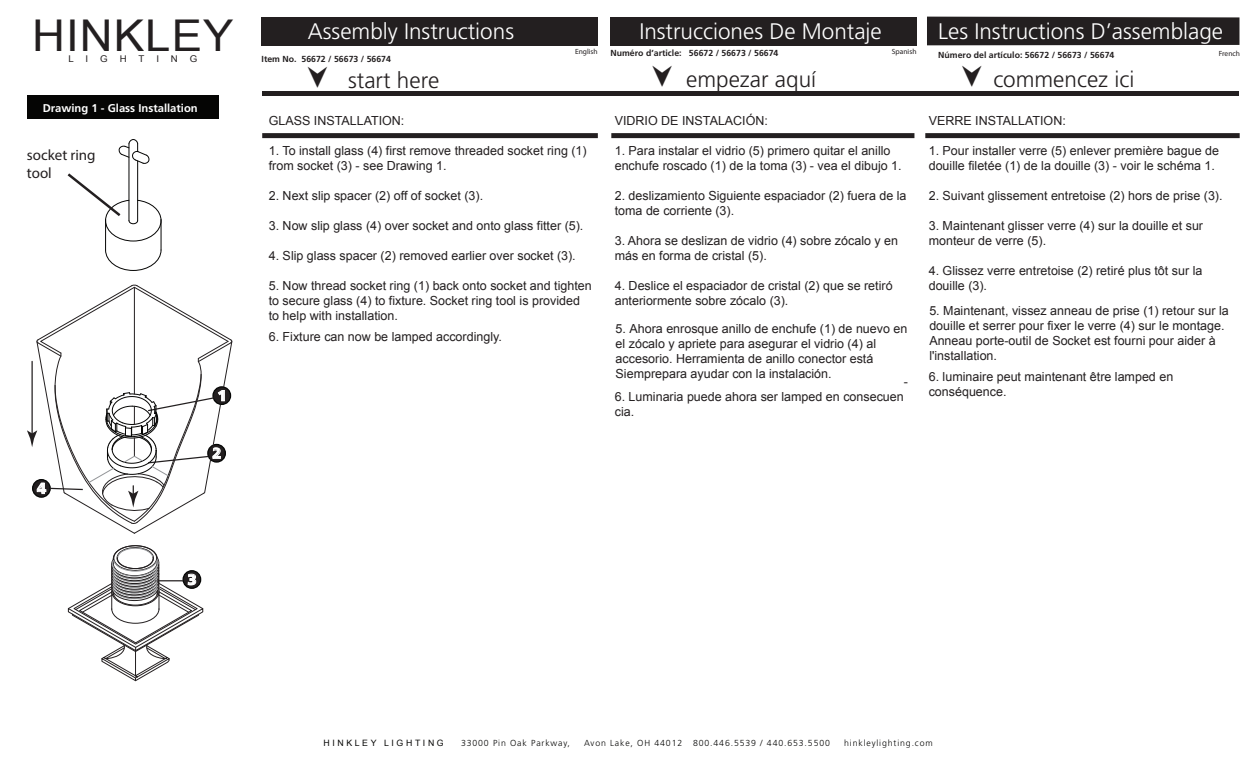
<style>
.page{position:relative;width:1260px;height:765px;background:#fff}
.page>*{position:absolute;margin:0;border:0;box-sizing:border-box;transform-origin:0 0}
.t1{font:43.88px "Arial";letter-spacing:.025em;color:#231f20;scale:1.04 1}
.t2{font:300 22.5px "Frutiger LT Std";color:#fff}
.t3{font:300 22.5px "Frutiger LT Std";color:#231f20}
.t4{font:15px/18px "Myriad Pro";color:#231f20}
.t5{font:900 14.75px "Frutiger LT Std";color:#fff}
.t6{font:12.5px/15px "Arial";color:#231f20}
.t7{font:700 11.25px "Frutiger LT Std";color:#fff}
.t8{font:9.25px "Arial";color:#231f20;scale:1.04 1}
.t9{font:700 8.75px "Frutiger LT Std";color:#231f20}
.t10{font:300 8.75px "Frutiger LT Std";letter-spacing:.1em;color:#080807}
.t11{font:8.75px "Arial";letter-spacing:.3em;color:#080807}
.t12{font:7.5px "Myriad Pro";color:#231f20}
</style>
<div class="page">
<div style="left:927px;top:17px;width:312px;height:28px;background:#231f20"></div>
<div style="left:262px;top:17px;width:336px;height:29px;background:#231f20"></div>
<div style="left:611px;top:17px;width:306px;height:29px;background:#231f20"></div>
<div style="left:262px;top:91px;width:977px;height:5px;background:#231f20"></div>
<div style="left:27px;top:96px;width:192px;height:23px;background:#050504"></div>
<div style="left:262px;top:133px;width:336px;height:5px;background:#231f20"></div>
<div style="left:611px;top:133px;width:303px;height:5px;background:#231f20"></div>
<div style="left:925px;top:133px;width:315px;height:5px;background:#231f20"></div>
<svg style="left:68px;top:545px;width:135px;height:137px"></svg>
<svg style="left:27px;top:285px;width:205px;height:249px"></svg>
<svg style="left:105px;top:249px;width:57px;height:22px"></svg>
<hr style="left:105px;top:220px;width:1px;height:30px;background:#050504">
<hr style="left:161px;top:220px;width:1px;height:30px;background:#050504">
<hr style="left:129px;top:144px;width:1px;height:77px;background:#050504">
<hr style="left:137px;top:161px;width:1px;height:60px;background:#050504">
<svg style="left:118px;top:139px;width:32px;height:25px"></svg>
<svg style="left:67px;top:171px;width:95px;height:71px"></svg>
<h1 class="t1" style="left:32px;top:7px;width:195px">HINKLEY</h1>
<p class="t8" style="left:68px;top:53px;width:7px">L</p>
<p class="t8" style="left:86px;top:53px;width:4px">I</p>
<p class="t8" style="left:100px;top:53px;width:9px">G</p>
<p class="t8" style="left:120px;top:53px;width:8px">H</p>
<p class="t8" style="left:139px;top:53px;width:7px">T</p>
<p class="t8" style="left:156px;top:53px;width:4px">I</p>
<p class="t8" style="left:171px;top:53px;width:8px">N</p>
<p class="t8" style="left:190px;top:53px;width:9px">G</p>
<p class="t7" style="left:43px;top:101px;width:157px">Drawing 1 - Glass Installation</p>
<p class="t4" style="left:27px;top:146px;width:70px">socket ring tool</p>
<p class="t5" style="left:37px;top:479px;width:11px">4</p>
<p class="t5" style="left:217px;top:387px;width:11px">1</p>
<p class="t5" style="left:212px;top:444px;width:11px">2</p>
<h2 class="t2" style="left:308px;top:18px;width:208px">Assembly Instructions</h2>
<p class="t9" style="left:262px;top:53px;width:131px">Item No. 56672 / 56673 / 56674</p>
<h2 class="t2" style="left:639px;top:18px;width:244px">Instrucciones De Montaje</h2>
<h2 class="t2" style="left:938px;top:18px;width:286px">Les Instructions D’assemblage</h2>
<p class="t12" style="left:575px;top:47px;width:24px">English</p>
<p class="t12" style="left:892px;top:47px;width:26px">Spanish</p>
<p class="t12" style="left:1219px;top:49px;width:23px">French</p>
<p class="t9" style="left:611px;top:48px;width:169px">Numéro d’article: 56672 / 56673 / 56674</p>
<p class="t9" style="left:938px;top:50px;width:178px">Número del artículo: 56672 / 56673 / 56674</p>
<h2 class="t3" style="left:348px;top:68px;width:93px">start here</h2>
<h2 class="t3" style="left:686px;top:66px;width:132px">empezar aquí</h2>
<h2 class="t3" style="left:993px;top:66px;width:143px">commencez ici</h2>
<p class="t6" style="left:269px;top:113px;width:137px">GLASS INSTALLATION:</p>
<p class="t6" style="left:269px;top:143px;width:319px">1. To install glass (4) first remove threaded socket ring (1) from socket (3) - see Drawing 1.</p>
<p class="t6" style="left:269px;top:188px;width:216px">2. Next slip spacer (2) off of socket (3).</p>
<p class="t6" style="left:269px;top:218px;width:316px">3. Now slip glass (4) over socket and onto glass fitter (5).</p>
<p class="t6" style="left:269px;top:248px;width:309px">4. Slip glass spacer (2) removed earlier over socket (3).</p>
<p class="t6" style="left:269px;top:278px;width:325px">5. Now thread socket ring (1) back onto socket and tighten to secure glass (4) to fixture. Socket ring tool is provided to help with installation.</p>
<p class="t6" style="left:269px;top:330px;width:235px">6. Fixture can now be lamped accordingly.</p>
<p class="t6" style="left:615px;top:113px;width:155px">VIDRIO DE INSTALACIÓN:</p>
<p class="t6" style="left:615px;top:143px;width:288px">1. Para instalar el vidrio (5) primero quitar el anillo enchufe roscado (1) de la toma (3) - vea el dibujo 1.</p>
<p class="t6" style="left:615px;top:188px;width:293px">2. deslizamiento Siguiente espaciador (2) fuera de la toma de corriente (3).</p>
<p class="t6" style="left:615px;top:233px;width:285px">3. Ahora se deslizan de vidrio (4) sobre zócalo y en más en forma de cristal (5).</p>
<p class="t6" style="left:615px;top:278px;width:279px">4. Deslice el espaciador de cristal (2) que se retiró anteriormente sobre zócalo (3).</p>
<p class="t6" style="left:616px;top:322px;width:293px">5. Ahora enrosque anillo de enchufe (1) de nuevo en el zócalo y apriete para asegurar el vidrio (4) al accesorio. Herramienta de anillo conector está Siemprepara ayudar con la instalación.</p>
<p class="t6" style="left:904px;top:375px;width:6px">-</p>
<p class="t6" style="left:615px;top:390px;width:291px">6. Luminaria puede ahora ser lamped en consecuen</p>
<p class="t6" style="left:615px;top:405px;width:21px">cia.</p>
<p class="t6" style="left:929px;top:113px;width:139px">VERRE INSTALLATION:</p>
<p class="t6" style="left:929px;top:143px;width:292px">1. Pour installer verre (5) enlever première bague de douille filetée (1) de la douille (3) - voir le schéma 1.</p>
<p class="t6" style="left:929px;top:188px;width:295px">2. Suivant glissement entretoise (2) hors de prise (3).</p>
<p class="t6" style="left:929px;top:218px;width:276px">3. Maintenant glisser verre (4) sur la douille et sur monteur de verre (5).</p>
<p class="t6" style="left:929px;top:263px;width:275px">4. Glissez verre entretoise (2) retiré plus tôt sur la douille (3).</p>
<p class="t6" style="left:929px;top:303px;width:301px">5. Maintenant, vissez anneau de prise (1) retour sur la douille et serrer pour fixer le verre (4) sur le montage.<br>Anneau porte-outil de Socket est fourni pour aider à l'installation.</p>
<p class="t6" style="left:929px;top:370px;width:246px">6. luminaire peut maintenant être lamped en conséquence.</p>
<p class="t5" style="left:188px;top:571px;width:11px">3</p>
<p class="t11" style="left:323px;top:737px;width:122px">HINKLEY LIGHTING</p>
<p class="t10" style="left:461px;top:738px;width:110px">33000 Pin Oak Parkway,</p>
<p class="t10" style="left:584px;top:738px;width:247px">Avon Lake, OH 44012 800.446.5539 / 440.653.5500</p>
<p class="t10" style="left:844px;top:738px;width:90px">hinkleylighting.com</p>
</div>
